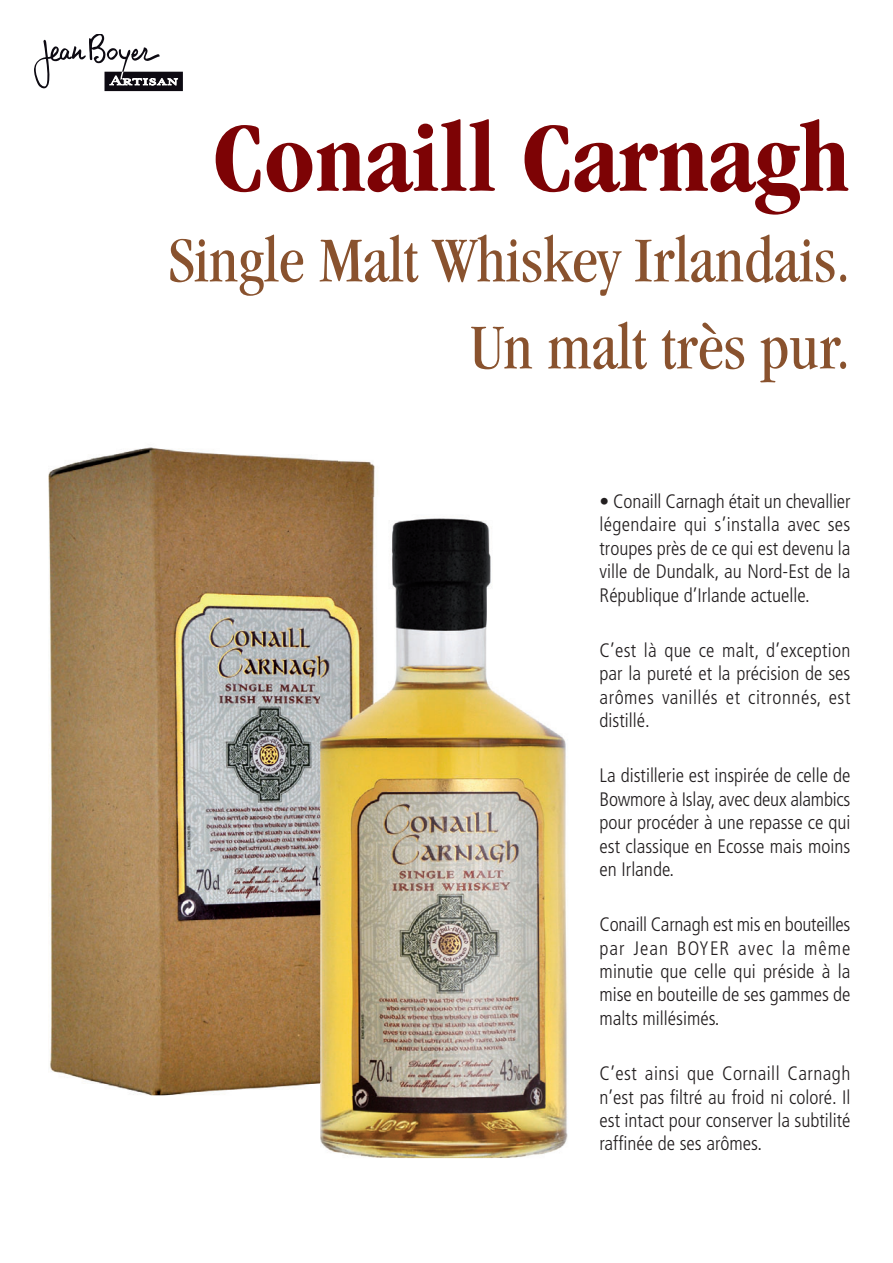
<style>
.page{position:relative;width:893px;height:1263px;background:#fff}
.page>*{position:absolute;margin:0;border:0;box-sizing:border-box;transform-origin:0 0}
.t1{font:700 condensed 102px "Garamond";color:#7d0305}
.t2{font:condensed 66px/87px "Garamond";color:#89522e;text-align:right}
.t3{font:300 condensed 19.5px/23.4px "Frutiger";color:#231f20;text-align:justify}
</style>
<div class="page">
<svg style="left:34px;top:34px;width:149px;height:57px"></svg>
<img style="left:48px;top:447px;width:290px;height:648px">
<img style="left:338px;top:460px;width:37px;height:37px">
<img style="left:320px;top:518px;width:248px;height:640px">
<img style="left:320px;top:497px;width:67px;height:598px">
<h1 class="t1" style="left:213px;top:119px;width:639px">Conaill Carnagh</h1>
<h2 class="t2" style="left:169px;top:222px;width:683px">Single Malt Whiskey Irlandais.<br>Un malt très pur.</h2>
<p class="t3" style="left:600px;top:491px;width:252px">• Conaill Carnagh était un chevallier légendaire qui s’installa avec ses troupes près de ce qui est devenu la ville de Dundalk, au Nord-Est de la République d’Irlande actuelle.</p>
<p class="t3" style="left:600px;top:640px;width:252px">C’est là que ce malt, d’exception par la pureté et la précision de ses arômes vanillés et citronnés, est distillé.</p>
<p class="t3" style="left:600px;top:765px;width:252px">La distillerie est inspirée de celle de Bowmore à Islay, avec deux alambics pour procéder à une repasse ce qui est classique en Ecosse mais moins en Irlande.</p>
<p class="t3" style="left:600px;top:914px;width:252px">Conaill Carnagh est mis en bouteilles par Jean BOYER avec la même minutie que celle qui préside à la mise en bouteille de ses gammes de malts millésimés.</p>
<p class="t3" style="left:600px;top:1063px;width:252px">C’est ainsi que Cornaill Carnagh n’est pas filtré au froid ni coloré. Il est intact pour conserver la subtilité raffinée de ses arômes.</p>
</div>
